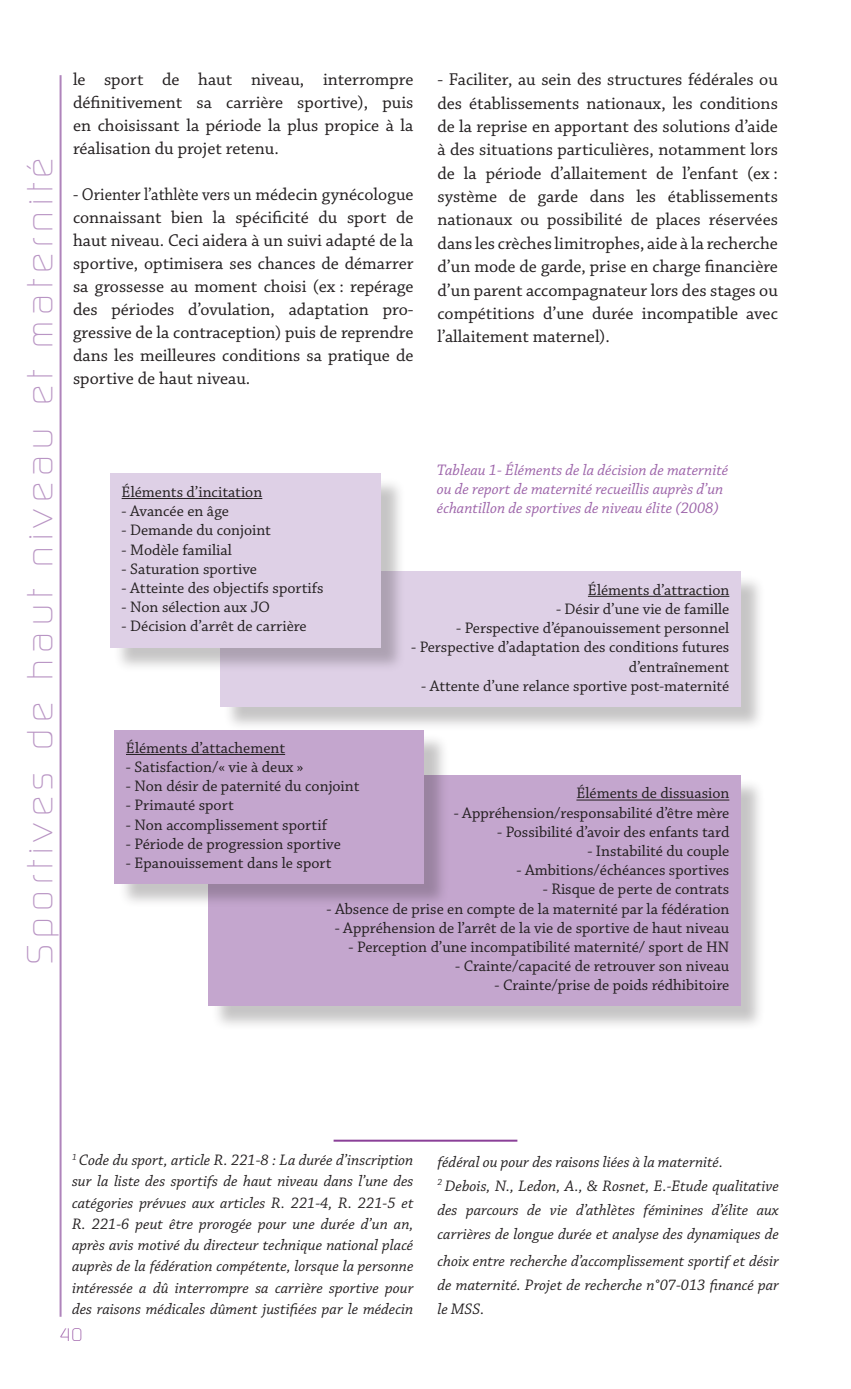
<style>
.page{position:relative;width:851px;height:1389px;background:#fff}
.page>*{position:absolute;margin:0;border:0;box-sizing:border-box;transform-origin:0 0}
.t1{font:300 36px "Modaerne";letter-spacing:.18em;color:#b995c4}
.t2{font:18px/23.4px "Chaparral Pro";color:#231f20;text-align:justify}
.t3{font:18px/23px "Chaparral Pro";color:#231f20;text-align:justify;scale:.92 1}
.t4{font:300 18px "Modaerne";color:#8a4098}
.t5{font:16px/19.2px "Chaparral Pro";color:#231f20;text-align:right}
.t6{font:italic 16px/21.2px "Chaparral Pro";color:#231f20;text-align:justify}
.t7{font:italic 16px/19.2px "Chaparral Pro";color:#9c63a9}
</style>
<div class="page">
<hr style="left:60px;top:75px;width:2px;height:1242px;background:#af84bb">
<hr style="left:333px;top:1140px;width:184px;height:2px;background:#8a4098">
<div style="left:223px;top:575px;width:542px;height:157px;background:#231f20;opacity:.26"></div>
<div style="left:220px;top:572px;width:520px;height:135px;background:#ded0e6"></div>
<hr style="left:588px;top:596px;width:141px;height:1px;background:#231f20">
<div style="left:113px;top:477px;width:293px;height:196px;background:#231f20;opacity:.26"></div>
<div style="left:110px;top:474px;width:270px;height:174px;background:#ded0e6"></div>
<hr style="left:122px;top:498px;width:140px;height:1px;background:#231f20">
<div style="left:211px;top:778px;width:554px;height:253px;background:#231f20;opacity:.26"></div>
<div style="left:208px;top:775px;width:532px;height:231px;background:#c4a6ce"></div>
<hr style="left:576px;top:800px;width:153px;height:1px;background:#231f20">
<div style="left:118px;top:733px;width:331px;height:175px;background:#231f20;opacity:.26"></div>
<div style="left:115px;top:730px;width:309px;height:153px;background:#c4a6ce"></div>
<hr style="left:126px;top:754px;width:159px;height:1px;background:#231f20">
<h1 class="t1" style="left:21px;top:964px;width:807px;rotate:-90deg">Sportives de haut niveau et maternité</h1>
<p class="t2" style="left:73px;top:69px;width:342px">le sport de haut niveau, interrompre définitivement sa carrière sportive), puis en choisissant la période la plus propice à la réalisation du projet retenu.</p>
<p class="t3" style="left:73px;top:184px;width:371px">- Orienter l’athlète vers un médecin gynécologue connaissant bien la spécificité du sport de haut niveau. Ceci aidera à un suivi adapté de la sportive, optimisera ses chances de démarrer sa grossesse au moment choisi (ex : repérage des périodes d’ovulation, adaptation pro&shy;gressive de la contraception) puis de reprendre dans les meilleures conditions sa pratique de sportive de haut niveau.</p>
<p class="t2" style="left:437px;top:69px;width:342px">- Faciliter, au sein des structures fédérales ou des établissements nationaux, les conditions de la reprise en apportant des solutions d’aide à des situations particulières, notamment lors de la période d’allaitement de l’enfant (ex : système de garde dans les établissements nationaux ou possibilité de places réservées dans les crèches limitrophes, aide à la recherche d’un mode de garde, prise en charge financière d’un parent accompagnateur lors des stages ou compétitions d’une durée incompatible avec l’allaitement maternel).</p>
<p class="t5" style="left:122px;top:483px;width:142px">Éléments d’incitation</p>
<p class="t5" style="left:122px;top:502px;width:109px">- Avancée en âge</p>
<p class="t5" style="left:122px;top:521px;width:151px">- Demande du conjoint</p>
<p class="t5" style="left:122px;top:541px;width:112px">- Modèle familial</p>
<p class="t5" style="left:122px;top:560px;width:137px">- Saturation sportive</p>
<p class="t5" style="left:122px;top:579px;width:203px">- Atteinte des objectifs sportifs</p>
<p class="t5" style="left:122px;top:598px;width:150px">- Non sélection aux JO</p>
<p class="t5" style="left:122px;top:617px;width:187px">- Décision d’arrêt de carrière</p>
<p class="t7" style="left:437px;top:461px;width:293px">Tableau 1- Éléments de la décision de maternité ou de report de maternité recueillis auprès d’un échantillon de sportives de niveau élite (2008)</p>
<p class="t5" style="left:588px;top:581px;width:143px">Éléments d’attraction</p>
<p class="t5" style="left:556px;top:600px;width:175px">- Désir d’une vie de famille</p>
<p class="t5" style="left:456px;top:619px;width:274px">- Perspective d’épanouissement personnel</p>
<p class="t5" style="left:411px;top:638px;width:320px">- Perspective d’adaptation des conditions futures d’entraînement</p>
<p class="t5" style="left:421px;top:677px;width:310px">- Attente d’une relance sportive post-maternité</p>
<p class="t5" style="left:126px;top:739px;width:161px">Éléments d’attachement</p>
<p class="t5" style="left:126px;top:758px;width:179px">- Satisfaction/« vie à deux »</p>
<p class="t5" style="left:126px;top:777px;width:235px">- Non désir de paternité du conjoint</p>
<p class="t5" style="left:126px;top:796px;width:109px">- Primauté sport</p>
<p class="t5" style="left:126px;top:816px;width:202px">- Non accomplissement sportif</p>
<p class="t5" style="left:126px;top:835px;width:216px">- Période de progression sportive</p>
<p class="t5" style="left:126px;top:854px;width:207px">- Epanouissement dans le sport</p>
<p class="t5" style="left:576px;top:784px;width:154px">Éléments de dissuasion</p>
<p class="t5" style="left:453px;top:804px;width:277px">- Appréhension/responsabilité d’être mère</p>
<p class="t5" style="left:497px;top:823px;width:234px">- Possibilité d’avoir des enfants tard</p>
<p class="t5" style="left:587px;top:842px;width:143px">- Instabilité du couple</p>
<p class="t5" style="left:516px;top:861px;width:214px">- Ambitions/échéances sportives</p>
<p class="t5" style="left:542px;top:880px;width:188px">- Risque de perte de contrats</p>
<p class="t5" style="left:326px;top:900px;width:404px">- Absence de prise en compte de la maternité par la fédération</p>
<p class="t5" style="left:334px;top:919px;width:396px">- Appréhension de l’arrêt de la vie de sportive de haut niveau</p>
<p class="t5" style="left:348px;top:938px;width:382px">- Perception d’une incompatibilité maternité/ sport de HN</p>
<p class="t5" style="left:455px;top:957px;width:276px">- Crainte/capacité de retrouver son niveau</p>
<p class="t5" style="left:494px;top:976px;width:236px">- Crainte/prise de poids rédhibitoire</p>
<p class="t6" style="left:72px;top:1150px;width:343px"><sup>1</sup> Code du sport, article R. 221-8 : La durée d’inscription sur la liste des sportifs de haut niveau dans l’une des catégories prévues aux articles R. 221-4, R. 221-5 et R. 221-6 peut être prorogée pour une durée d’un an, après avis motivé du directeur technique national placé auprès de la fédération compétente, lorsque la personne intéressée a dû interrompre sa carrière sportive pour des raisons médicales dûment justifiées par le médecin</p>
<p class="t6" style="left:437px;top:1150px;width:343px;line-height:24.2px;text-align:left">fédéral ou pour des raisons liées à la maternité.<br><sup>2</sup> Debois, N., Ledon, A., &amp; Rosnet, E.-Etude qualitative des parcours de vie d’athlètes féminines d’élite aux carrières de longue durée et analyse des dynamiques de</p>
<p class="t6" style="left:437px;top:1249px;width:343px;line-height:24.2px">choix entre recherche d’accomplissement sportif et désir de maternité. Projet de recherche n°07-013 financé par le MSS.</p>
<p class="t4" style="left:60px;top:1325px;width:25px">40</p>
</div>
